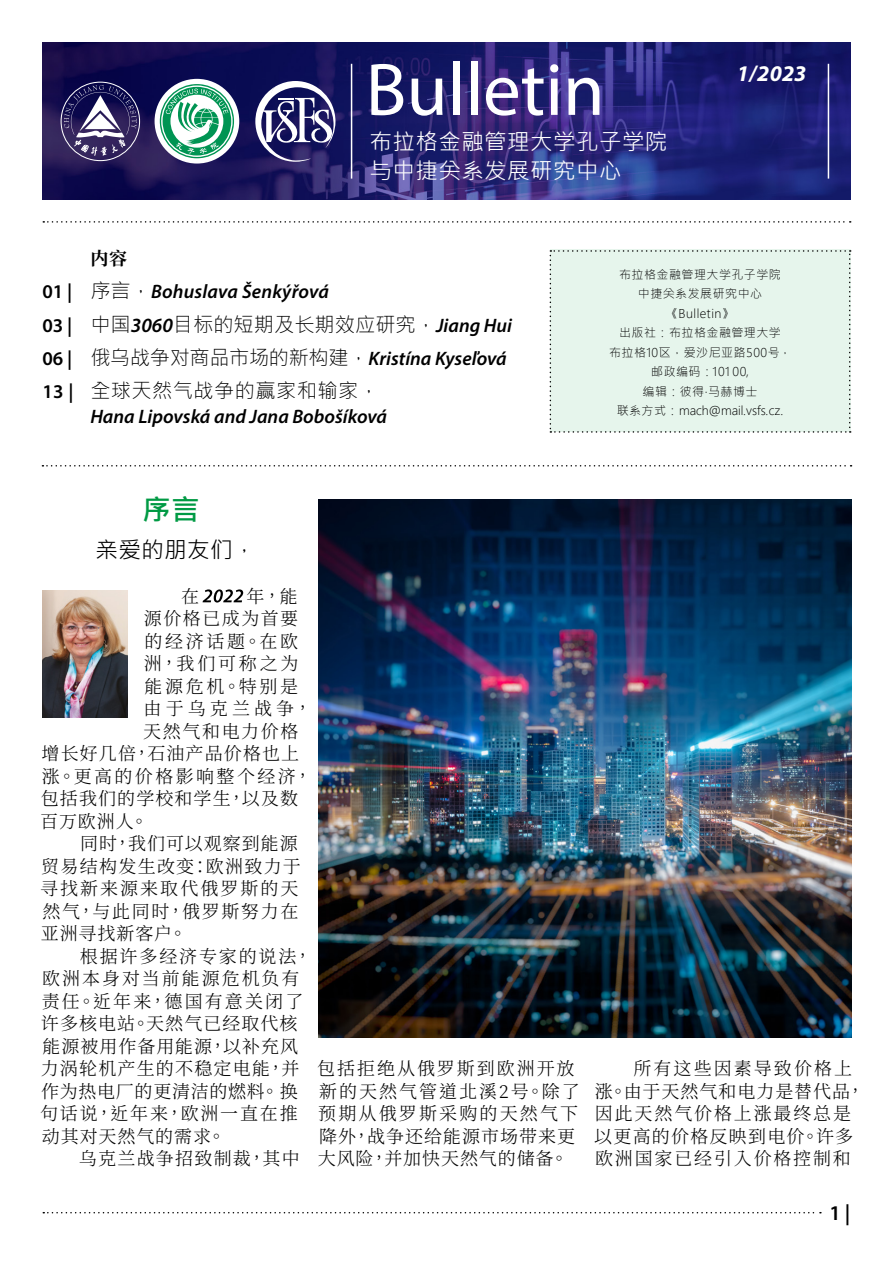
<style>
.page{position:relative;width:893px;height:1263px;background:#fff}
.page>*{position:absolute;margin:0;border:0;box-sizing:border-box;transform-origin:0 0}
.t1{font:75px "Myriad Pro";color:#fff}
.t2{font:700 28.5px "Microsoft Jheng Hei";color:#009a44}
.t3{font:22.5px/28.5px "Microsoft Jheng Hei";letter-spacing:.02em;color:#fff}
.t4{font:22.5px "Microsoft Jheng Hei";letter-spacing:.02em;color:#000}
.t5{font:italic 700 22.5px "Myriad Pro";color:#fff}
.t6{font:600 21px "Myriad Pro";color:#000}
.t7{font:300 20.25px "Microsoft Jheng Hei";letter-spacing:.01em;color:#000}
.t8{font:italic 600 19.5px "Myriad Pro";color:#000}
.t9{font:300 18px/22.5px "Source Han Serif TC";letter-spacing:.09em;color:#000}
.t10{font:300 18px/22.5px "Source Han Serif TC";letter-spacing:.11em;color:#000}
.t11{font:300 18px "Source Han Serif TC";letter-spacing:.065em;color:#000}
.t12{font:300 18px "Source Han Serif TC";letter-spacing:.06em;color:#000}
.t13{font:300 18px "Source Han Serif TC";letter-spacing:.055em;color:#000}
.t14{font:300 18px "Source Han Serif TC";letter-spacing:.07em;color:#000}
.t15{font:300 18px "Source Han Serif TC";letter-spacing:.05em;color:#000}
.t16{font:300 18px "Source Han Serif TC";letter-spacing:.135em;color:#000}
.t17{font:300 18px "Source Han Serif TC";letter-spacing:.12em;color:#000}
.t18{font:300 18px "Source Han Serif TC";letter-spacing:.04em;color:#000}
.t19{font:300 18px "Source Han Serif TC";letter-spacing:.23em;color:#000}
.t20{font:700 18px "Source Han Serif TC";color:#000}
.t21{font:300 12px/19.5px "Microsoft Jheng Hei";letter-spacing:.04em;color:#000;text-align:center}
.s1{font-style:normal}
.s2{font-family:"Microsoft Jheng Hei";font-weight:300;font-style:normal;font-size:20.25px}
.s3{font-family:"Myriad Pro";font-weight:600;font-size:19.5px}
.s4{font-family:"Myriad Pro";font-weight:600;font-style:italic}
.s5{font-family:"Myriad Pro";font-weight:600;font-style:italic;font-size:19.5px}
</style>
<div class="page">
<svg style="left:42px;top:465px;width:809px;height:1px"></svg>
<svg style="left:43px;top:1212px;width:778px;height:1px"></svg>
<svg style="left:43px;top:221px;width:808px;height:2px"></svg>
<svg style="left:203px;top:589px;width:40px;height:13px"></svg>
<img style="left:43px;top:590px;width:85px;height:128px">
<img style="left:319px;top:500px;width:532px;height:537px">
<img style="left:43px;top:43px;width:807px;height:157px">
<svg style="left:255px;top:81px;width:80px;height:81px"></svg>
<div style="left:155px;top:79px;width:84px;height:85px;background:#fff;border-radius:50%"></div>
<svg style="left:160px;top:84px;width:74px;height:74px"></svg>
<hr style="left:351px;top:64px;width:1px;height:115px;background:#fff">
<hr style="left:828px;top:64px;width:1px;height:115px;background:#fff">
<svg style="left:61px;top:82px;width:79px;height:79px;background:#4d4676"></svg>
<div style="left:550px;top:250px;width:301px;height:183px;background:#e6f5ec"></div>
<h1 class="t1" style="left:366px;top:43px;width:240px">Bulletin</h1>
<p class="t3" style="left:370px;top:128px;width:299px">布拉格金融管理大学孔子学院与中捷关系发展研究中心</p>
<p class="t5" style="left:737px;top:58px;width:71px">1/2023</p>
<p class="t20" style="left:90px;top:248px;width:38px">内容</p>
<p class="t8" style="left:42px;top:279px;width:288px"><span class="s1">01 |</span> <span class="s2">序言，</span>Bohuslava Šenkýřová</p>
<p class="t7" style="left:42px;top:311px;width:471px"><span class="s3">03 |</span> 中国<span class="s4">3060</span>目标的短期及长期效应研究，<span class="s5">Jiang Hui</span></p>
<p class="t8" style="left:42px;top:346px;width:466px"><span class="s1">06 |</span> <span class="s2">俄乌战争对商品市场的新构建，</span>Kristína Kyseľová</p>
<p class="t7" style="left:42px;top:378px;width:338px"><span class="s3">13 |</span> 全球天然气战争的赢家和输家，</p>
<p class="t8" style="left:90px;top:404px;width:298px">Hana Lipovská and Jana Bobošíková</p>
<p class="t21" style="left:609px;top:265px;width:183px">布拉格金融管理大学孔子学院<br>中捷关系发展研究中心《Bulletin》<br>出版社：布拉格金融管理大学<br>布拉格10区，爱沙尼亚路500号，邮政编码：101 00,<br>编辑：彼得·马赫博士<br>联系方式：mach@mail.vsfs.cz.</p>
<h2 class="t2" style="left:142px;top:492px;width:59px">序言</h2>
<p class="t4" style="left:95px;top:535px;width:162px">亲爱的朋友们，</p>
<p class="t9" style="left:181px;top:585px;width:19px">在</p>
<p class="t9" style="left:246px;top:585px;width:53px">年，能</p>
<p class="t9" style="left:144px;top:608px;width:156px">源价格已成为首要</p>
<p class="t9" style="left:144px;top:630px;width:155px">的经济话题。在欧</p>
<p class="t9" style="left:144px;top:653px;width:156px">洲，我们可称之为</p>
<p class="t9" style="left:145px;top:675px;width:155px">能源危机。特别是</p>
<p class="t19" style="left:144px;top:698px;width:170px">由于乌克兰战争，</p>
<p class="t9" style="left:143px;top:720px;width:157px">天然气和电力价格</p>
<p class="t11" style="left:42px;top:743px;width:259px">增长好几倍，石油产品价格也上</p>
<p class="t16" style="left:42px;top:766px;width:271px">涨。更高的价格影响整个经济，</p>
<p class="t12" style="left:41px;top:788px;width:259px">包括我们的学校和学生，以及数</p>
<p class="t9" style="left:40px;top:810px;width:109px">百万欧洲人。</p>
<p class="t13" style="left:80px;top:833px;width:219px">同时，我们可以观察到能源</p>
<p class="t14" style="left:41px;top:856px;width:261px">贸易结构发生改变：欧洲致力于</p>
<p class="t10" style="left:40px;top:878px;width:260px">寻找新来源来取代俄罗斯的天</p>
<p class="t9" style="left:42px;top:900px;width:258px">然气，与此同时，俄罗斯努力在</p>
<p class="t15" style="left:41px;top:923px;width:147px">亚洲寻找新客户。</p>
<p class="t9" style="left:80px;top:945px;width:233px">根据许多经济专家的说法，</p>
<p class="t10" style="left:42px;top:968px;width:259px">欧洲本身对当前能源危机负有</p>
<p class="t17" style="left:42px;top:991px;width:263px">责任。近年来，德国有意关闭了</p>
<p class="t12" style="left:41px;top:1013px;width:258px">许多核电站。天然气已经取代核</p>
<p class="t13" style="left:42px;top:1036px;width:257px">能源被用作备用能源，以补充风</p>
<p class="t11" style="left:41px;top:1058px;width:260px">力涡轮机产生的不稳定电能，并</p>
<p class="t18" style="left:41px;top:1081px;width:258px">作为热电厂的更清洁的燃料。 换</p>
<p class="t9" style="left:40px;top:1103px;width:259px">句话说，近年来，欧洲一直在推</p>
<p class="t15" style="left:42px;top:1126px;width:185px">动其对天然气的需求。</p>
<p class="t14" style="left:79px;top:1148px;width:222px">乌克兰战争招致制裁，其中</p>
<p class="t10" style="left:317px;top:1058px;width:264px">包括拒绝从俄罗斯到欧洲开放新的天然气管道北溪2号。除了预期从俄罗斯采购的天然气下降外，战争还给能源市场带来更大风险，并加快天然气的储备。</p>
<p class="t9" style="left:594px;top:1058px;width:272px;text-indent:39px">所有这些因素导致价格上涨。由于天然气和电力是替代品，因此天然气价格上涨最终总是以更高的价格反映到电价。许多欧洲国家已经引入价格控制和</p>
<p class="t6" style="left:829px;top:1200px;width:23px">1 |</p>
</div>
